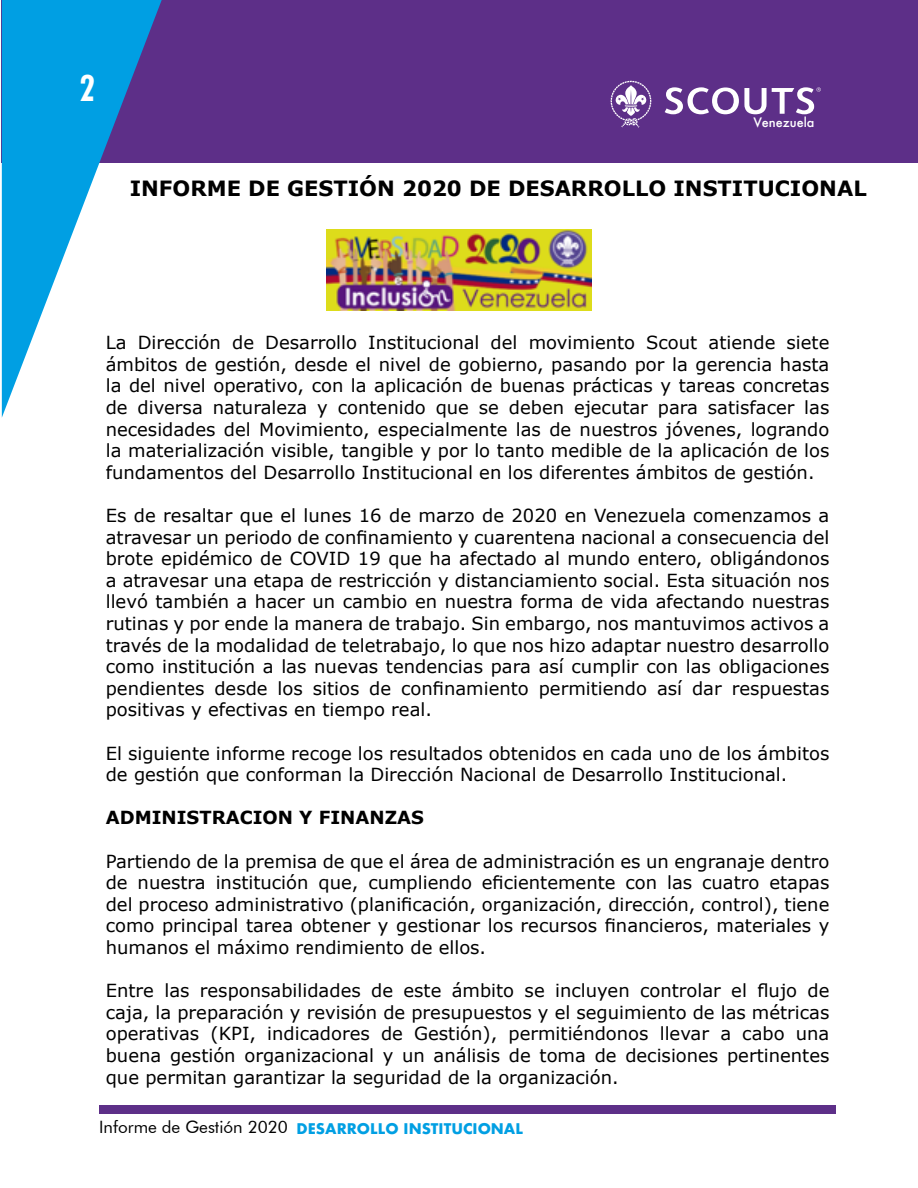
<style>
.page{position:relative;width:918px;height:1188px;background:#fff}
.page>*{position:absolute;margin:0;border:0;box-sizing:border-box;transform-origin:0 0}
.t1{font:700 condensed 36px "Futura BT";color:#fff}
.t2{font:700 21px "Verdana";color:#000}
.t3{font:18px/21.6px "Verdana";color:#000;text-align:justify}
.t4{font:700 18px "Verdana";color:#000}
.t5{font:700 14.4px "Futura";color:#009fe3}
.t6{font:500 12.75px "Futura";color:#fff}
.s1{font-family:"Futura BT";font-weight:400;font-size:17.1px;color:#000}
</style>
<div class="page">
<div style="left:2px;top:0;width:916px;height:162px;background:#5d2f88"></div>
<svg style="left:2px;top:0;width:160px;height:417px;fill:#009fe3"></svg>
<img style="left:326px;top:230px;width:266px;height:81px">
<svg style="left:611px;top:81px;width:40px;height:47px"></svg>
<svg style="left:665px;top:87px;width:156px;height:27px"></svg>
<div style="left:99px;top:1105px;width:737px;height:9px;background:#5d2f88"></div>
<h1 class="t1" style="left:79px;top:67px;width:17px">2</h1>
<p class="t6" style="left:753px;top:114px;width:63px">Venezuela</p>
<p class="t2" style="left:130px;top:175px;width:739px">INFORME DE GESTIÓN 2020 DE DESARROLLO INSTITUCIONAL</p>
<p class="t3" style="left:106px;top:332px;width:725px">La Dirección de Desarrollo Institucional del movimiento Scout atiende siete ámbitos de gestión, desde el nivel de gobierno, pasando por la gerencia hasta la del nivel operativo, con la aplicación de buenas prácticas y tareas concretas de diversa naturaleza y contenido que se deben ejecutar para satisfacer las necesidades del Movimiento, especialmente las de nuestros jóvenes, logrando la materialización visible, tangible y por lo tanto medible de la aplicación de los fundamentos del Desarrollo Institucional en los diferentes ámbitos de gestión.</p>
<p class="t3" style="left:106px;top:505px;width:725px">Es de resaltar que el lunes 16 de marzo de 2020 en Venezuela comenzamos a atravesar un periodo de confinamiento y cuarentena nacional a consecuencia del brote epidémico de COVID 19 que ha afectado al mundo entero, obligándonos a atravesar una etapa de restricción y distanciamiento social. Esta situación nos llevó también a hacer un cambio en nuestra forma de vida afectando nuestras rutinas y por ende la manera de trabajo. Sin embargo, nos mantuvimos activos a través de la modalidad de teletrabajo, lo que nos hizo adaptar nuestro desarrollo como institución a las nuevas tendencias para así cumplir con las obligaciones pendientes desde los sitios de confinamiento permitiendo así dar respuestas positivas y efectivas en tiempo real.</p>
<p class="t3" style="left:106px;top:743px;width:725px">El siguiente informe recoge los resultados obtenidos en cada uno de los ámbitos de gestión que conforman la Dirección Nacional de Desarrollo Institucional.</p>
<p class="t4" style="left:106px;top:806px;width:320px">ADMINISTRACION Y FINANZAS</p>
<p class="t3" style="left:106px;top:851px;width:725px">Partiendo de la premisa de que el área de administración es un engranaje dentro de nuestra institución que, cumpliendo eficientemente con las cuatro etapas del proceso administrativo (planificación, organización, dirección, control), tiene como principal tarea obtener y gestionar los recursos financieros, materiales y humanos el máximo rendimiento de ellos.</p>
<p class="t3" style="left:106px;top:980px;width:725px">Entre las responsabilidades de este ámbito se incluyen controlar el flujo de caja, la preparación y revisión de presupuestos y el seguimiento de las métricas operativas (KPI, indicadores de Gestión), permitiéndonos llevar a cabo una buena gestión organizacional y un análisis de toma de decisiones pertinentes que permitan garantizar la seguridad de la organización.</p>
<p class="t5" style="left:99px;top:1118px;width:425px"><span class="s1">Informe de Gestión 2020</span> DESARROLLO INSTITUCIONAL</p>
</div>
